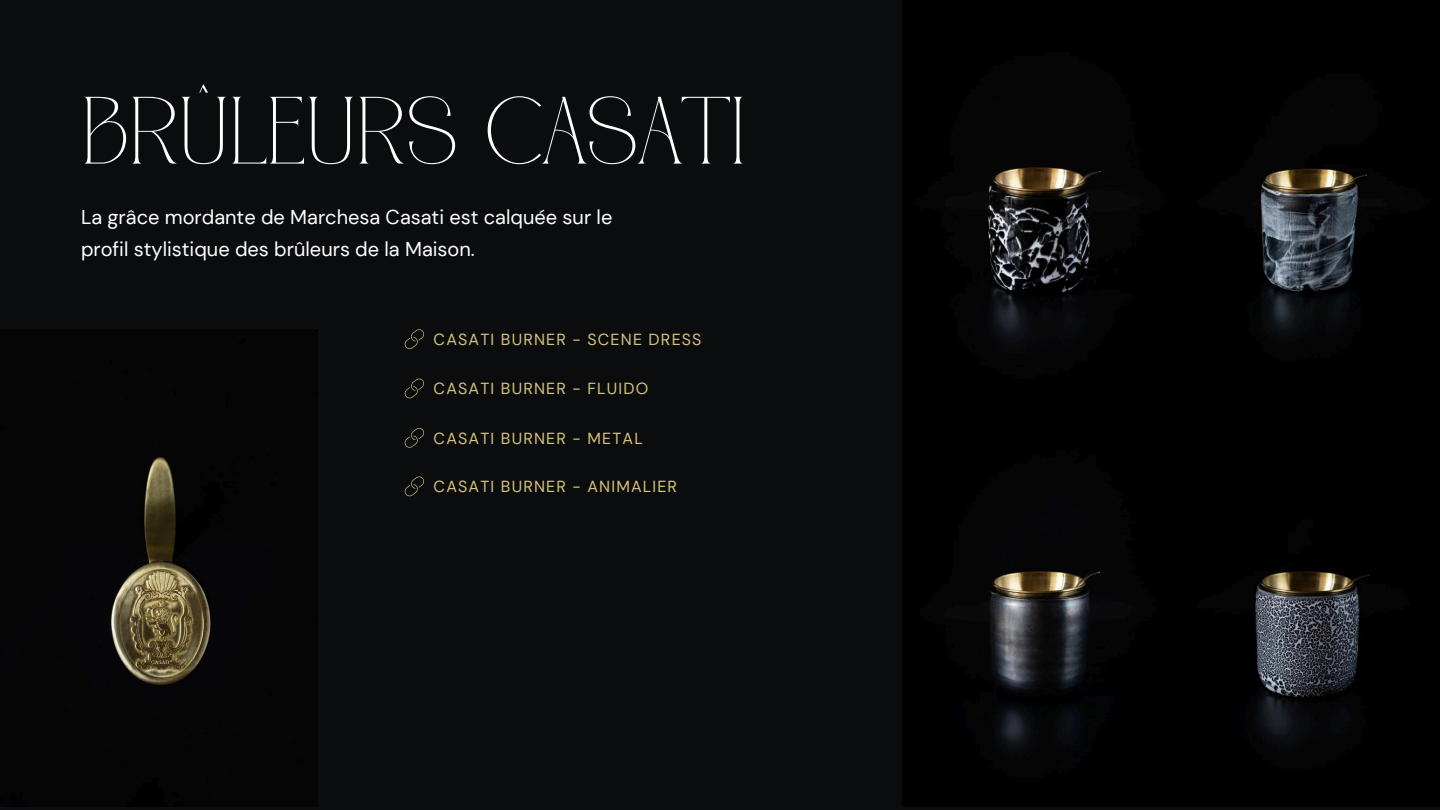
<style>
.page{position:relative;width:1440px;height:810px;background:#0b0c0e}
.page>*{position:absolute;margin:0;border:0;box-sizing:border-box;transform-origin:0 0}
.t1{font:95.4px "CANOVER Regular";color:#fff}
.t2{font:20px/31.5px "DM Sans";color:#fff}
.t3{font:16px "DM Sans";letter-spacing:.075em;color:#d6c37b}
</style>
<div class="page">
<img style="left:902px;top:0;width:538px;height:807px">
<img style="left:0;top:329px;width:318px;height:478px">
<svg style="left:404px;top:329px;width:20px;height:20px"></svg>
<svg style="left:404px;top:378px;width:20px;height:20px"></svg>
<svg style="left:404px;top:428px;width:20px;height:20px"></svg>
<svg style="left:404px;top:476px;width:20px;height:20px"></svg>
<p class="t1" style="left:81px;top:91px;width:667px">BRÛLEURS CASATI</p>
<p class="t2" style="left:81px;top:202px;width:533px">La grâce mordante de Marchesa Casati est calquée sur le profil stylistique des brûleurs de la Maison.</p>
<p class="t3" style="left:434px;top:329px;width:269px">CASATI BURNER - SCENE DRESS</p>
<p class="t3" style="left:434px;top:378px;width:216px">CASATI BURNER - FLUIDO</p>
<p class="t3" style="left:434px;top:428px;width:211px">CASATI BURNER - METAL</p>
<p class="t3" style="left:434px;top:476px;width:245px">CASATI BURNER - ANIMALIER</p>
</div>
